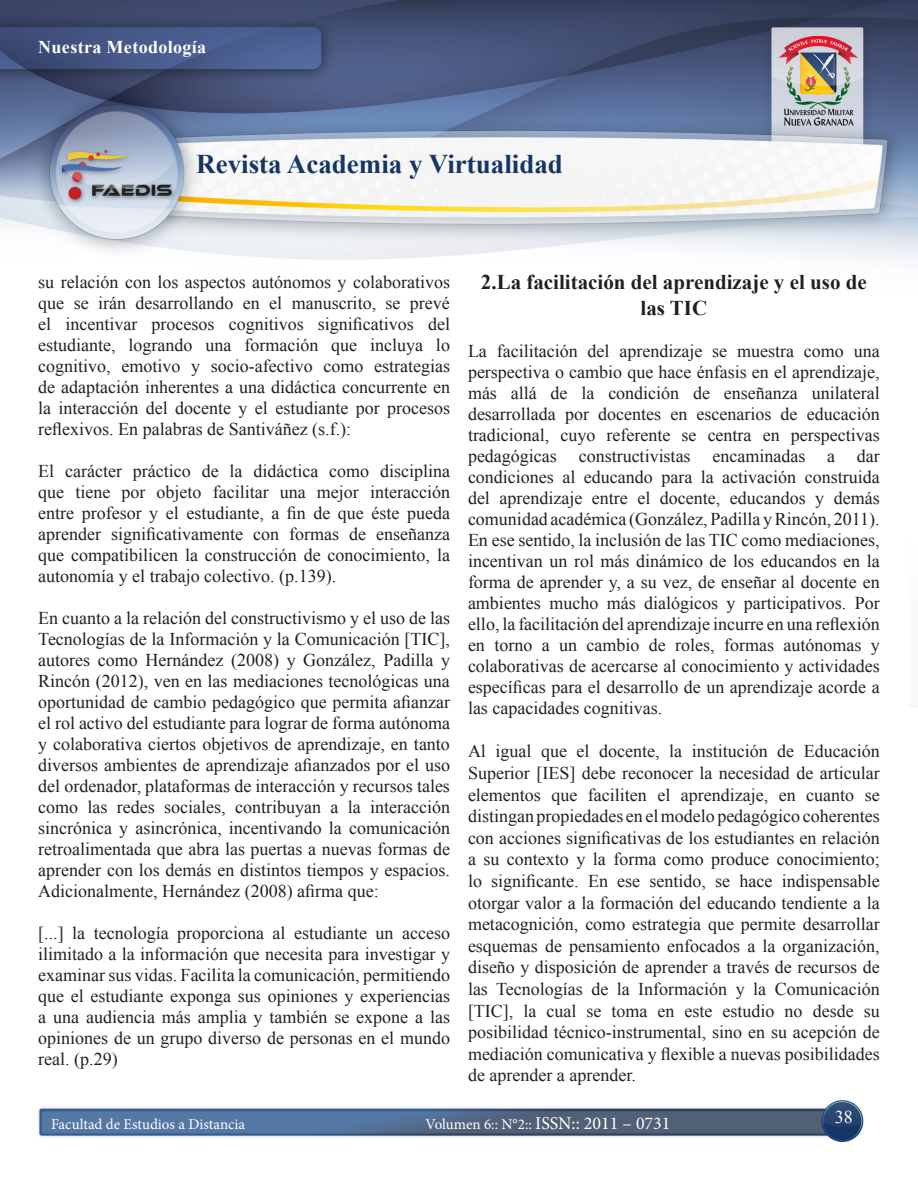
<style>
.page{position:relative;width:918px;height:1188px;background:#fff}
.page>*{position:absolute;margin:0;border:0;box-sizing:border-box;transform-origin:0 0}
.t1{font:700 27px "Times New Roman";color:#163564}
.Subtitulo{font:700 21px/25.2px "Times New Roman";color:#231f20;text-align:center}
.Contenidos_Españo{font:18px/21px "Times New Roman";color:#231f20;text-align:justify}
.t2{font:700 18px "Times New Roman";letter-spacing:.02em;color:#fff}
.t3{font:18px "Times New Roman";color:#fff}
.t4{font:15px "Minion Pro";color:#fff}
.s1{font-size:18px}
</style>
<div class="page">
<img style="left:0;top:0;width:918px;height:1142px">
<p class="t2" style="left:38px;top:34px;width:169px">Nuestra Metodología</p>
<h1 class="t1" style="left:196px;top:146px;width:368px">Revista Academia y Virtualidad</h1>
<p class="Contenidos_Españo" style="left:38px;top:271px;width:413px">su relación con los aspectos autónomos y colaborativos que se irán desarrollando en el manuscrito, se prevé el incentivar procesos cognitivos significativos del estudiante, logrando una formación que incluya lo cognitivo, emotivo y socio-afectivo como estrategias de adaptación inherentes a una didáctica concurrente en la interacción del docente y el estudiante por procesos reflexivos. En palabras de Santiváñez (s.f.):</p>
<p class="Contenidos_Españo" style="left:38px;top:460px;width:413px">El carácter práctico de la didáctica como disciplina que tiene por objeto facilitar una mejor interacción entre profesor y el estudiante, a fin de que éste pueda aprender significativamente con formas de enseñanza que compatibilicen la construcción de conocimiento, la autonomía y el trabajo colectivo. (p.139).</p>
<p class="Contenidos_Españo" style="left:38px;top:607px;width:413px">En cuanto a la relación del constructivismo y el uso de las Tecnologías de la Información y la Comunicación [TIC], autores como Hernández (2008) y González, Padilla y Rincón (2012), ven en las mediaciones tecnológicas una oportunidad de cambio pedagógico que permita afianzar el rol activo del estudiante para lograr de forma autónoma y colaborativa ciertos objetivos de aprendizaje, en tanto diversos ambientes de aprendizaje afianzados por el uso del ordenador, plataformas de interacción y recursos tales como las redes sociales, contribuyan a la interacción sincrónica y asincrónica, incentivando la comunicación retroalimentada que abra las puertas a nuevas formas de aprender con los demás en distintos tiempos y espacios.<br>Adicionalmente, Hernández (2008) afirma que:</p>
<p class="Contenidos_Españo" style="left:38px;top:922px;width:413px">[...] la tecnología proporciona al estudiante un acceso ilimitado a la información que necesita para investigar y examinar sus vidas. Facilita la comunicación, permitiendo que el estudiante exponga sus opiniones y experiencias a una audiencia más amplia y también se expone a las opiniones de un grupo diverso de personas en el mundo real. (p.29)</p>
<p class="Subtitulo" style="left:481px;top:269px;width:387px">2.La facilitación del aprendizaje y el uso de las TIC</p>
<p class="Contenidos_Españo" style="left:468px;top:340px;width:413px">La facilitación del aprendizaje se muestra como una perspectiva o cambio que hace énfasis en el aprendizaje, más allá de la condición de enseñanza unilateral desarrollada por docentes en escenarios de educación tradicional, cuyo referente se centra en perspectivas pedagógicas constructivistas encaminadas a dar condiciones al educando para la activación construida del aprendizaje entre el docente, educandos y demás comunidad académica (González, Padilla y Rincón, 2011).<br>En ese sentido, la inclusión de las TIC como mediaciones, incentivan un rol más dinámico de los educandos en la forma de aprender y, a su vez, de enseñar al docente en ambientes mucho más dialógicos y participativos. Por ello, la facilitación del aprendizaje incurre en una reflexión en torno a un cambio de roles, formas autónomas y colaborativas de acercarse al conocimiento y actividades específicas para el desarrollo de un aprendizaje acorde a las capacidades cognitivas.</p>
<p class="Contenidos_Españo" style="left:468px;top:740px;width:413px;line-height:21.6px">Al igual que el docente, la institución de Educación Superior [IES] debe reconocer la necesidad de articular elementos que faciliten el aprendizaje, en cuanto se distingan propiedades en el modelo pedagógico coherentes con acciones significativas de los estudiantes en relación a su contexto y la forma como produce conocimiento; lo significante. En ese sentido, se hace indispensable otorgar valor a la formación del educando tendiente a la metacognición, como estrategia que permite desarrollar esquemas de pensamiento enfocados a la organización, diseño y disposición de aprender a través de recursos de las Tecnologías de la Información y la Comunicación [TIC], la cual se toma en este estudio no desde su posibilidad técnico-instrumental, sino en su acepción de mediación comunicativa y flexible a nuevas posibilidades de aprender a aprender.</p>
<p class="t4" style="left:51px;top:1114px;width:196px">Facultad de Estudios a Distancia</p>
<p class="t4" style="left:426px;top:1114px;width:246px">Volumen 6:: N°2:: <span class="s1">ISSN:: 2011 – 0731</span></p>
<p class="t3" style="left:835px;top:1105px;width:19px">38</p>
</div>
